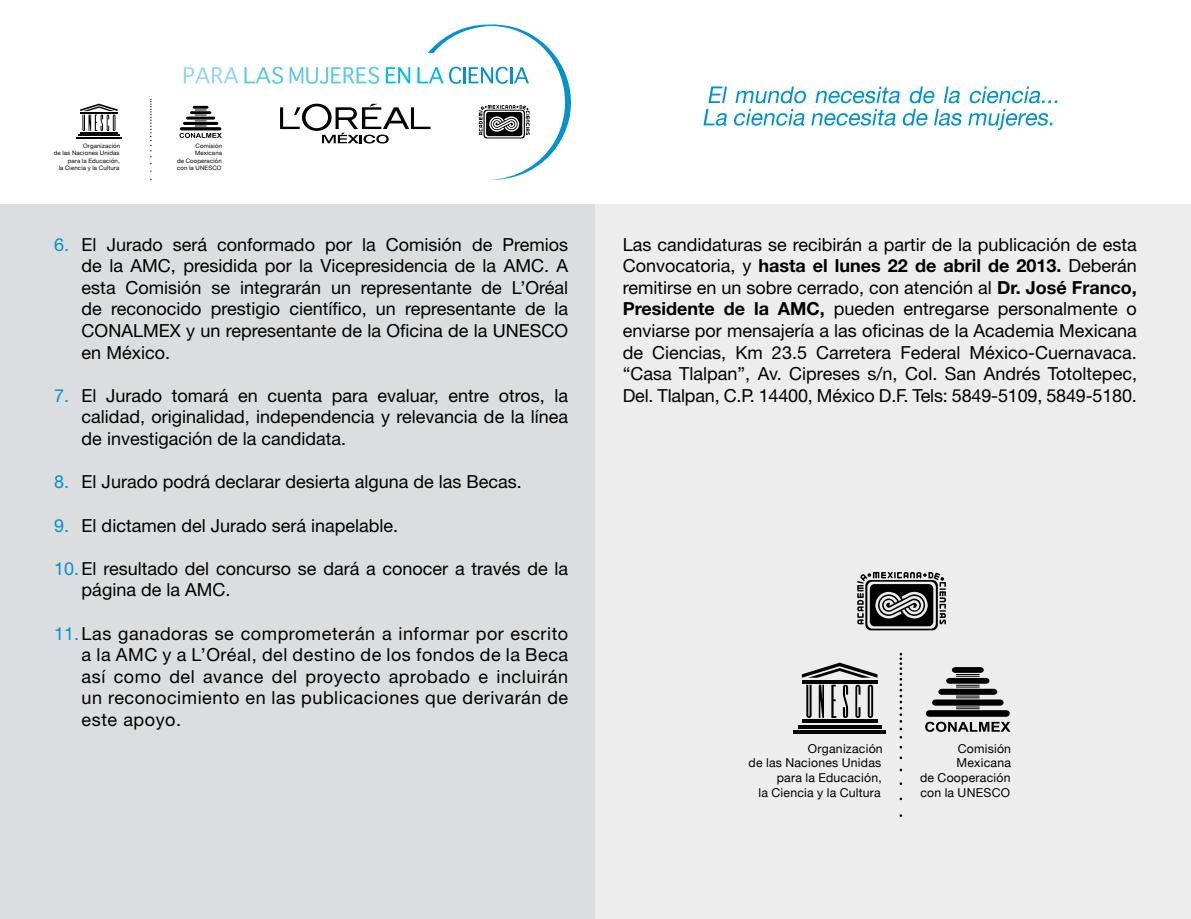
<style>
.page{position:relative;width:1191px;height:919px;background:#fff}
.page>*{position:absolute;margin:0;border:0;box-sizing:border-box;transform-origin:0 0}
.t1{font:18px/21.6px "Helvetica Neue LT Std";color:#000;text-align:justify}
.t2{font:12.3px/14.7px "Helvetica Neue";letter-spacing:.02em;color:#000;text-align:right}
.t3{font:6px/7.4px "Helvetica Neue";letter-spacing:.02em;color:#000;text-align:right}
.s1{color:#0093d0}
.s2{font-weight:700}
</style>
<div class="page">
<div style="left:0;top:204px;width:595px;height:714px;background:#dcddde"></div>
<div style="left:595px;top:204px;width:596px;height:714px;background:#ededee"></div>
<svg style="left:150px;top:99px;width:1px;height:58px"></svg>
<svg style="left:184px;top:67px;width:54px;height:16px"></svg>
<hr style="left:80px;top:132px;width:38px;height:1px;background:#000">
<hr style="left:78px;top:134px;width:42px;height:2px;background:#000">
<hr style="left:76px;top:137px;width:46px;height:2px;background:#000">
<svg style="left:80px;top:104px;width:38px;height:27px"></svg>
<hr style="left:183px;top:122px;width:35px;height:3px;background:#000;border-radius:2px">
<hr style="left:180px;top:127px;width:41px;height:3px;background:#000;border-radius:2px">
<hr style="left:186px;top:117px;width:29px;height:3px;background:#000;border-radius:2px">
<hr style="left:190px;top:111px;width:21px;height:3px;background:#000;border-radius:2px">
<hr style="left:193px;top:106px;width:15px;height:3px;background:#000;border-radius:2px">
<svg style="left:195px;top:109px;width:11px;height:18px"></svg>
<svg style="left:179px;top:133px;width:43px;height:5px"></svg>
<svg style="left:244px;top:24px;width:327px;height:156px"></svg>
<svg style="left:899px;top:652px;width:3px;height:78px"></svg>
<hr style="left:802px;top:719px;width:75px;height:3px;background:#000">
<hr style="left:797px;top:725px;width:84px;height:3px;background:#000">
<hr style="left:793px;top:730px;width:92px;height:3px;background:#000">
<hr style="left:802px;top:680px;width:75px;height:3px;background:#000">
<svg style="left:802px;top:662px;width:75px;height:15px"></svg>
<svg style="left:806px;top:684px;width:5px;height:33px"></svg>
<svg style="left:818px;top:684px;width:6px;height:33px"></svg>
<svg style="left:831px;top:684px;width:5px;height:33px"></svg>
<svg style="left:855px;top:684px;width:5px;height:33px"></svg>
<svg style="left:867px;top:684px;width:6px;height:33px"></svg>
<svg style="left:843px;top:684px;width:5px;height:33px"></svg>
<div style="left:926px;top:710px;width:83px;height:6px;background:#000;border-radius:3px"></div>
<svg style="left:932px;top:667px;width:71px;height:42px"></svg>
<svg style="left:925px;top:721px;width:85px;height:10px"></svg>
<svg style="left:857px;top:571px;width:89px;height:59px"></svg>
<svg style="left:708px;top:86px;width:19px;height:17px"></svg>
<svg style="left:735px;top:86px;width:71px;height:17px"></svg>
<svg style="left:815px;top:86px;width:85px;height:17px"></svg>
<svg style="left:909px;top:86px;width:26px;height:17px"></svg>
<svg style="left:943px;top:86px;width:17px;height:17px"></svg>
<svg style="left:969px;top:86px;width:88px;height:17px"></svg>
<svg style="left:703px;top:109px;width:225px;height:17px"></svg>
<svg style="left:934px;top:109px;width:28px;height:17px"></svg>
<svg style="left:968px;top:109px;width:84px;height:21px"></svg>
<p class="t3" style="left:54px;top:142px;width:68px">Organización<br>de las Naciones Unidas para la Educación,<br>la Ciencia y la Cultura</p>
<p class="t3" style="left:177px;top:142px;width:47px">Comisión<br>Mexicana<br>de Cooperación con la UNESCO</p>
<p class="t1" style="left:82px;top:233px;width:488px;text-indent:-28px"><span class="s1">6.</span> El Jurado será conformado por la Comisión de Premios de la AMC, presidida por la Vicepresidencia de la AMC. A esta Comisión se integrarán un representante de L’Oréal de reconocido prestigio científico, un representante de la CONALMEX y un representante de la Oficina de la UNESCO en México.</p>
<p class="t1" style="left:82px;top:384px;width:488px;text-indent:-28px"><span class="s1">7.</span> El Jurado tomará en cuenta para evaluar, entre otros, la calidad, originalidad, independencia y relevancia de la línea de investigación de la candidata.</p>
<p class="t1" style="left:54px;top:471px;width:469px"><span class="s1">8.</span> El Jurado podrá declarar desierta alguna de las Becas.</p>
<p class="t1" style="left:54px;top:514px;width:346px"><span class="s1">9.</span> El dictamen del Jurado será inapelable.</p>
<p class="t1" style="left:82px;top:557px;width:488px;text-indent:-28px"><span class="s1">10.</span>El resultado del concurso se dará a conocer a través de la página de la AMC.</p>
<p class="t1" style="left:82px;top:622px;width:488px;text-indent:-28px"><span class="s1">11.</span> Las ganadoras se comprometerán a informar por escrito a la AMC y a L’Oréal, del destino de los fondos de la Beca así como del avance del proyecto aprobado e incluirán un reconocimiento en las publicaciones que derivarán de este apoyo.</p>
<p class="t1" style="left:622px;top:233px;width:516px">Las candidaturas se recibirán a partir de la publicación de esta Convocatoria, y <span class="s2">hasta el lunes 22 de abril de 2013.</span> Deberán remitirse en un sobre cerrado, con atención al <span class="s2">Dr. José Franco, Presidente de la AMC,</span> pueden entregarse personalmente o enviarse por mensajería a las oficinas de la Academia Mexicana de Ciencias, Km 23.5 Carretera Federal México-Cuernavaca. “Casa Tlalpan”, Av. Cipreses s/n, Col. San Andrés Totoltepec, Del. Tlalpan, C.P. 14400, México D.F. Tels: 5849-5109, 5849-5180.</p>
<p class="t2" style="left:748px;top:739px;width:136px">Organización<br>de las Naciones Unidas para la Educación,<br>la Ciencia y la Cultura</p>
<p class="t2" style="left:920px;top:739px;width:92px">Comisión<br>Mexicana<br>de Cooperación con la UNESCO</p>
</div>
